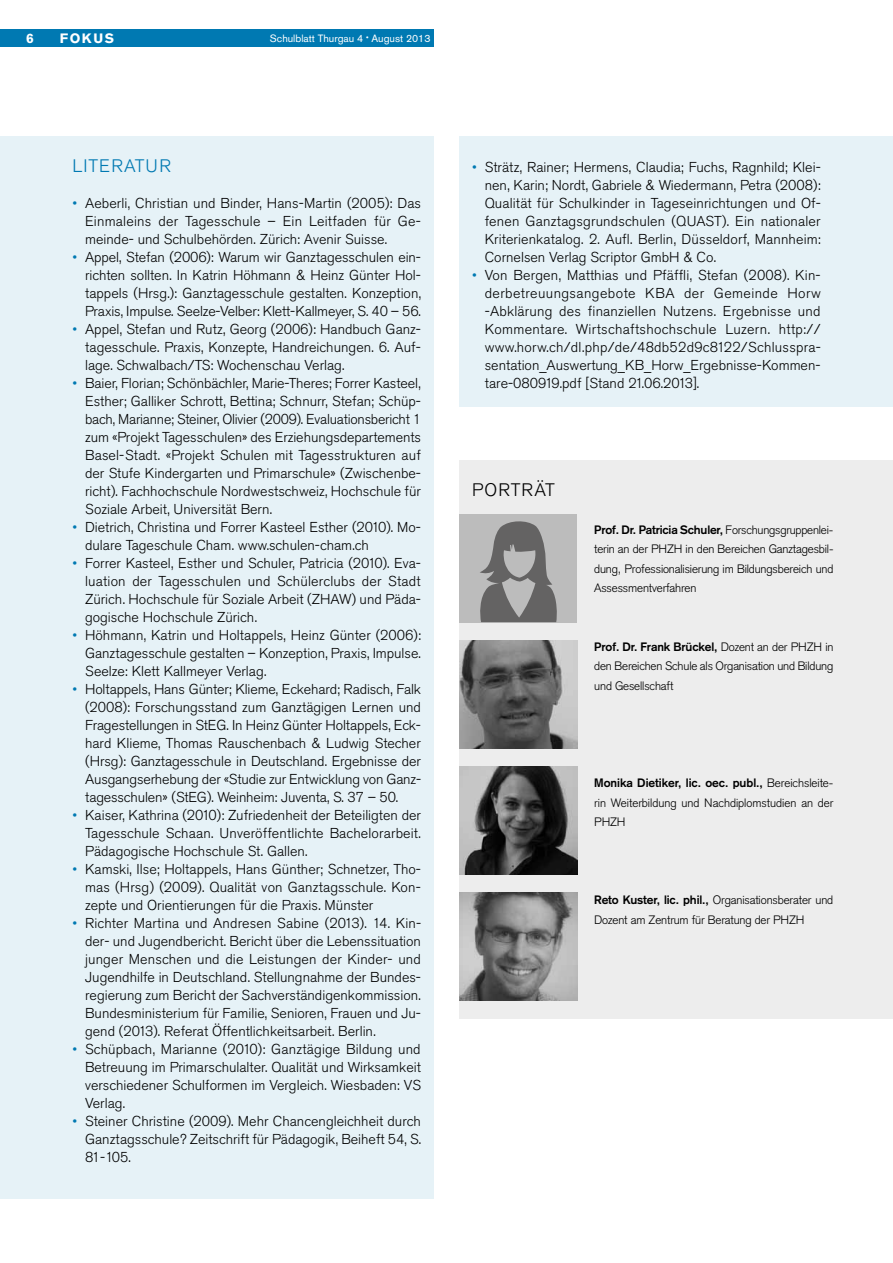
<style>
.page{position:relative;width:893px;height:1263px;background:#fff}
.page>*{position:absolute;margin:0;border:0;box-sizing:border-box;transform-origin:0 0}
.t1{font:300 18px "Akzidenz Grotesk BQ";color:#0079b2}
.t2{font:300 18px "Akzidenz Grotesk BQ";letter-spacing:.055em;color:#000}
.t3{font:300 14.25px/18px "Akzidenz Grotesk BQ";color:#000;text-align:justify}
.t4{font:700 13.5px "Akzidenz Grotesk BQ";letter-spacing:.12em;color:#fff}
.t5{font:300 12px/19.5px "Akzidenz Grotesk";letter-spacing:-.01em;color:#000;text-align:justify}
.t6{font:10.5px "Akzidenz Grotesk BQ";color:#fff}
.s1{font-size:7.5px}
.s2{color:#0079b2}
.s3{font-weight:700}
</style>
<div class="page">
<div style="left:0;top:30px;width:434px;height:17px;background:#0079b2"></div>
<div style="left:459px;top:460px;width:434px;height:558px;background:#ededed"></div>
<div style="left:459px;top:136px;width:434px;height:270px;background:#e6f2f7"></div>
<div style="left:0;top:136px;width:434px;height:1062px;background:#e6f2f7"></div>
<div style="left:459px;top:514px;width:118px;height:108px;background:#bcbcbc"></div>
<img style="left:459px;top:640px;width:118px;height:108px">
<img style="left:459px;top:766px;width:118px;height:108px">
<img style="left:459px;top:892px;width:118px;height:108px">
<svg style="left:480px;top:521px;width:77px;height:101px"></svg>
<p class="t4" style="left:26px;top:31px;width:9px">6</p>
<p class="t4" style="left:60px;top:31px;width:56px">FOKUS</p>
<p class="t6" style="left:270px;top:32px;width:162px">Schulblatt Thurgau 4 <span class="s1">•</span> August 2013</p>
<p class="t1" style="left:72px;top:156px;width:23px">Literatur</p>
<p class="t3" style="left:85px;top:194px;width:337px;text-indent:-13px"><span class="s2">•</span> Aeberli, Christian und Binder, Hans-Martin (2005): Das Einmaleins der Tagesschule – Ein Leitfaden für Ge&shy;meinde- und Schulbehörden. Zürich: Avenir Suisse.</p>
<p class="t3" style="left:85px;top:248px;width:337px;text-indent:-13px"><span class="s2">•</span> Appel, Stefan (2006): Warum wir Ganztagesschulen ein&shy;richten sollten. In Katrin Höhmann &amp; Heinz Günter Hol&shy;tappels (Hrsg.): Ganztagesschule gestalten. Konzeption, Praxis, Impulse. Seelze-Velber: Klett-Kallmeyer, S. 40 – 56.</p>
<p class="t3" style="left:85px;top:320px;width:337px;text-indent:-13px"><span class="s2">•</span> Appel, Stefan und Rutz, Georg (2006): Handbuch Ganz&shy;tagesschule. Praxis, Konzepte, Handreichungen. 6. Auf&shy;lage. Schwalbach/TS: Wochenschau Verlag.</p>
<p class="t3" style="left:85px;top:374px;width:338px;text-indent:-13px"><span class="s2">•</span> Baier, Florian; Schönbächler, Marie-Theres; Forrer Kasteel, Esther; Galliker Schrott, Bettina; Schnurr, Stefan; Schüp&shy;bach, Marianne; Steiner, Olivier (2009). Evaluationsbericht 1 zum «Projekt Tagesschulen» des Erziehungsdepartements Basel-Stadt. «Projekt Schulen mit Tagesstrukturen auf der Stufe Kindergarten und Primarschule» (Zwischenbe&shy;richt). Fachhochschule Nordwestschweiz, Hochschule für Soziale Arbeit, Universität Bern.</p>
<p class="t3" style="left:85px;top:518px;width:337px;text-indent:-13px"><span class="s2">•</span> Dietrich, Christina und Forrer Kasteel Esther (2010). Mo&shy;dulare Tageschule Cham. www.schulen-cham.ch</p>
<p class="t3" style="left:85px;top:554px;width:337px;text-indent:-13px"><span class="s2">•</span> Forrer Kasteel, Esther und Schuler, Patricia (2010). Eva&shy;luation der Tagesschulen und Schülerclubs der Stadt Zürich. Hochschule für Soziale Arbeit (ZHAW) und Päda&shy;gogische Hochschule Zürich.</p>
<p class="t3" style="left:85px;top:626px;width:337px;text-indent:-13px"><span class="s2">•</span> Höhmann, Katrin und Holtappels, Heinz Günter (2006):<br>Ganztagesschule gestalten – Konzeption, Praxis, Impulse.<br>Seelze: Klett Kallmeyer Verlag.</p>
<p class="t3" style="left:85px;top:680px;width:337px;text-indent:-13px"><span class="s2">•</span> Holtappels, Hans Günter; Klieme, Eckehard; Radisch, Falk (2008): Forschungsstand zum Ganztägigen Lernen und Fragestellungen in StEG. In Heinz Günter Holtappels, Eck&shy;hard Klieme, Thomas Rauschenbach &amp; Ludwig Stecher (Hrsg): Ganztagesschule in Deutschland. Ergebnisse der Ausgangserhebung der «Studie zur Entwicklung von Ganz&shy;tagesschulen» (StEG). Weinheim: Juventa, S. 37 – 50.</p>
<p class="t3" style="left:85px;top:806px;width:337px;text-indent:-13px"><span class="s2">•</span> Kaiser, Kathrina (2010): Zufriedenheit der Beteiligten der Tagesschule Schaan. Unveröffentlichte Bachelorarbeit.<br>Pädagogische Hochschule St. Gallen.</p>
<p class="t3" style="left:85px;top:860px;width:337px;text-indent:-13px"><span class="s2">•</span> Kamski, Ilse; Holtappels, Hans Günther; Schnetzer, Tho&shy;mas (Hrsg) (2009). Qualität von Ganztagsschule. Kon&shy;zepte und Orientierungen für die Praxis. Münster</p>
<p class="t3" style="left:85px;top:914px;width:337px;text-indent:-13px"><span class="s2">•</span> Richter Martina und Andresen Sabine (2013). 14. Kin&shy;der- und Jugendbericht. Bericht über die Lebenssituation junger Menschen und die Leistungen der Kinder- und Jugendhilfe in Deutschland. Stellungnahme der Bundes&shy;regierung zum Bericht der Sachverständigenkommission.<br>Bundesministerium für Familie, Senioren, Frauen und Ju&shy;gend (2013). Referat Öffentlichkeitsarbeit. Berlin.</p>
<p class="t3" style="left:85px;top:1040px;width:337px;text-indent:-13px"><span class="s2">•</span> Schüpbach, Marianne (2010): Ganztägige Bildung und Betreuung im Primarschulalter. Qualität und Wirksamkeit verschiedener Schulformen im Vergleich. Wiesbaden: VS Verlag.</p>
<p class="t3" style="left:85px;top:1112px;width:337px;text-indent:-13px"><span class="s2">•</span> Steiner Christine (2009). Mehr Chancengleichheit durch Ganztagsschule? Zeitschrift für Pädagogik, Beiheft 54, S.<br>81-105.</p>
<p class="t3" style="left:485px;top:158px;width:338px;text-indent:-13px"><span class="s2">•</span> Strätz, Rainer; Hermens, Claudia; Fuchs, Ragnhild; Klei&shy;nen, Karin; Nordt, Gabriele &amp; Wiedermann, Petra (2008):<br>Qualität für Schulkinder in Tageseinrichtungen und Of&shy;fenen Ganztagsgrundschulen (QUAST). Ein nationaler Kriterienkatalog. 2. Aufl. Berlin, Düsseldorf, Mannheim:<br>Cornelsen Verlag Scriptor GmbH &amp; Co.</p>
<p class="t3" style="left:485px;top:266px;width:338px;text-indent:-13px"><span class="s2">•</span> Von Bergen, Matthias und Pfäffli, Stefan (2008). Kin&shy;derbetreuungsangebote KBA der Gemeinde Horw -Abklärung des finanziellen Nutzens. Ergebnisse und Kommentare. Wirtschaftshochschule Luzern. http:// www.horw.ch/dl.php/de/48db52d9c8122/Schlusspra&shy;sentation_Auswertung_KB_Horw_Ergebnisse-Kommen&shy;tare-080919.pdf [Stand 21.06.2013].</p>
<p class="t2" style="left:472px;top:480px;width:84px">PORTRÄT</p>
<p class="t5" style="left:594px;top:520px;width:241px"><span class="s3">Prof. Dr. Patricia Schuler,</span> Forschungsgruppenlei&shy;terin an der PHZH in den Bereichen Ganztagesbil&shy;dung, Professionalisierung im Bildungsbereich und Assessmentverfahren</p>
<p class="t5" style="left:594px;top:637px;width:241px"><span class="s3">Prof. Dr. Frank Brückel,</span> Dozent an der PHZH in den Bereichen Schule als Organisation und Bildung und Gesellschaft</p>
<p class="t5" style="left:594px;top:773px;width:241px"><span class="s3">Monika Dietiker, lic. oec. publ.,</span> Bereichsleite&shy;rin Weiterbildung und Nachdiplomstudien an der PHZH</p>
<p class="t5" style="left:594px;top:890px;width:241px"><span class="s3">Reto Kuster, lic. phil.,</span> Organisationsberater und<br>Dozent am Zentrum für Beratung der PHZH</p>
</div>
